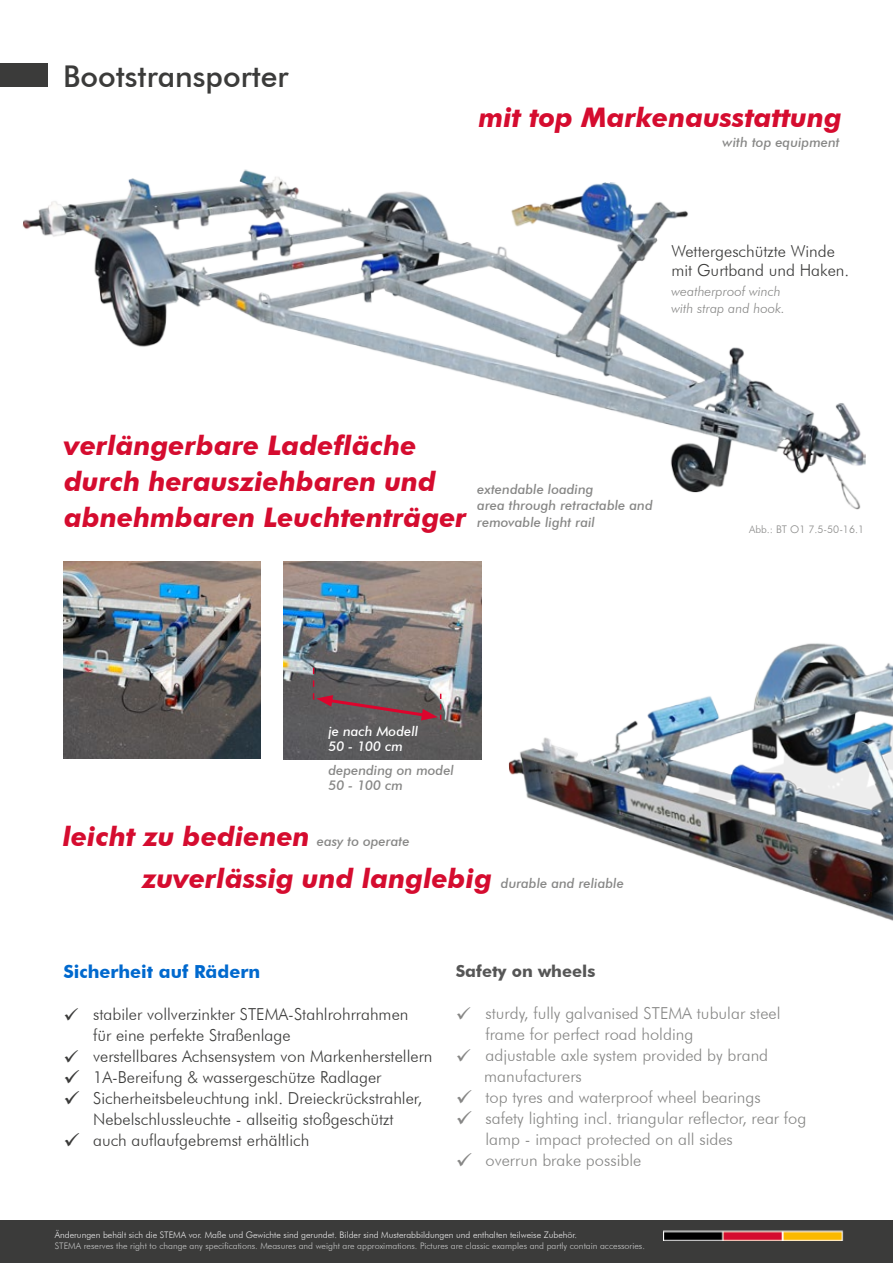
<style>
.page{position:relative;width:893px;height:1263px;background:#fff}
.page>*{position:absolute;margin:0;border:0;box-sizing:border-box;transform-origin:0 0}
.t1{font:500 30px "Futura BT";color:#3b3b3a}
.t2{font:italic 700 27px/36px "Futura BT";color:#d50c2f}
.t3{font:700 18px "Futura BT";color:#0069ce}
.t4{font:300 16.5px/21px "Futura BT";color:#3b3b3a}
.t5{font:300 16.5px/21px "Futura BT";color:#878786}
.t6{font:700 16.5px "Futura BT";color:#565656}
.t7{font:500 16.5px "Futura BT";letter-spacing:.025em;color:#fff}
.t8{font:italic 500 13.5px/16.5px "Futura BT";color:#878786}
.t9{font:italic 300 13.5px/16.5px "Futura BT";color:#878786}
.t10{font:italic 500 13.5px/15px "Futura BT";color:#fff}
.t11{font:300 10.5px "Futura BT";color:#878786}
.t12{font:300 9px "Futura BT";color:#c5c6c6}
.t13{font:300 9px "Futura BT";color:#ececed}
</style>
<div class="page">
<img style="left:22px;top:169px;width:844px;height:341px">
<div style="left:0;top:1221px;width:893px;height:42px;background:#3b3b3a"></div>
<img style="left:664px;top:1231px;width:179px;height:9px">
<div style="left:0;top:64px;width:47px;height:23px;background:#3b3b3a"></div>
<img style="left:508px;top:643px;width:385px;height:278px">
<img style="left:64px;top:561px;width:197px;height:197px">
<img style="left:284px;top:561px;width:198px;height:198px">
<svg style="left:313px;top:668px;width:128px;height:52px;background:#746367"></svg>
<h1 class="t1" style="left:63px;top:58px;width:227px">Bootstransporter</h1>
<h2 class="t2" style="left:479px;top:99px;width:365px">mit top Markenausstattung</h2>
<p class="t8" style="left:723px;top:134px;width:119px">with top equipment</p>
<p class="t4" style="left:671px;top:241px;width:179px;line-height:19.5px">Wettergeschützte Winde mit Gurtband und Haken.</p>
<p class="t9" style="left:671px;top:283px;width:115px">weatherproof winch with strap and hook.</p>
<h2 class="t2" style="left:64px;top:427px;width:404px">verlängerbare Ladefläche durch herausziehbaren und abnehmbaren Leuchtenträger</h2>
<p class="t8" style="left:477px;top:481px;width:177px">extendable loading<br>area through retractable and removable light rail</p>
<p class="t11" style="left:749px;top:522px;width:116px">Abb.: BT O1 7.5-50-16.1</p>
<p class="t10" style="left:328px;top:724px;width:91px">je nach Modell<br>50 - 100 cm</p>
<p class="t8" style="left:328px;top:762px;width:127px;line-height:15px">depending on model<br>50 - 100 cm</p>
<h2 class="t2" style="left:63px;top:818px;width:249px">leicht zu bedienen</h2>
<p class="t8" style="left:317px;top:832px;width:94px">easy to operate</p>
<h2 class="t2" style="left:142px;top:860px;width:351px">zuverlässig und langlebig</h2>
<p class="t8" style="left:501px;top:875px;width:125px">durable and reliable</p>
<p class="t3" style="left:63px;top:960px;width:198px">Sicherheit auf Rädern</p>
<p class="t4" style="left:93px;top:1003px;width:317px;text-indent:-30px">✓ stabiler vollverzinkter STEMA-Stahlrohrrahmen für eine perfekte Straßenlage</p>
<p class="t4" style="left:63px;top:1045px;width:371px">✓ verstellbares Achsensystem von Markenherstellern</p>
<p class="t4" style="left:63px;top:1066px;width:320px">✓ 1A-Bereifung &amp; wassergeschütze Radlager</p>
<p class="t4" style="left:63px;top:1087px;width:360px;text-align:center">✓ Sicherheitsbeleuchtung inkl. Dreieckrückstrahler,<br>Nebelschlussleuchte - allseitig stoßgeschützt</p>
<p class="t4" style="left:63px;top:1129px;width:247px">✓ auch auflaufgebremst erhältlich</p>
<p class="t6" style="left:456px;top:961px;width:141px">Safety on wheels</p>
<p class="t5" style="left:485px;top:1002px;width:297px;text-indent:-30px">✓ sturdy, fully galvanised STEMA tubular steel frame for perfect road holding</p>
<p class="t5" style="left:484px;top:1044px;width:285px;text-indent:-29px">✓ adjustable axle system provided by brand manufacturers</p>
<p class="t5" style="left:456px;top:1086px;width:306px">✓ top tyres and waterproof wheel bearings</p>
<p class="t5" style="left:485px;top:1107px;width:322px;text-indent:-30px">✓ safety lighting incl. triangular reflector, rear fog lamp - impact protected on all sides</p>
<p class="t5" style="left:456px;top:1149px;width:187px">✓ overrun brake possible</p>
<p class="t13" style="left:55px;top:1229px;width:524px">Änderungen behält sich die STEMA vor. Maße und Gewichte sind gerundet. Bilder sind Musterabbildungen und enthalten teilweise Zubehör.</p>
<p class="t12" style="left:55px;top:1240px;width:592px">STEMA reserves the right to change any specifications. Measures and weight are approximations. Pictures are classic examples and partly contain accessories.</p>
<p class="t7" style="left:57px;top:1232px;width:116px">www.stema.de</p>
</div>
